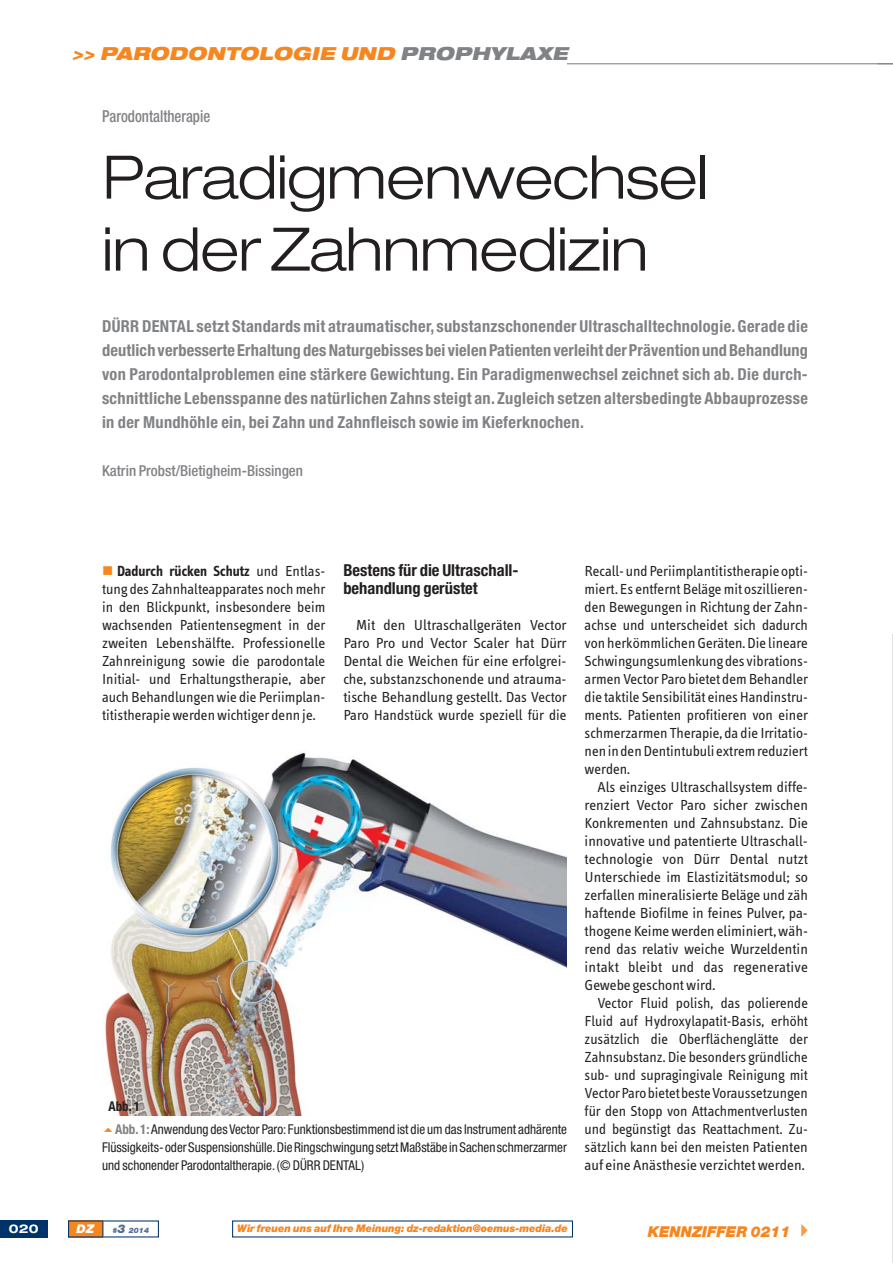
<style>
.page{position:relative;width:893px;height:1263px;background:#fff}
.page>*{position:absolute;margin:0;border:0;box-sizing:border-box;transform-origin:0 0}
.t1{font:300 expanded 60px/72px "Helvetica Neue";letter-spacing:-.01em;color:#231f20}
.t2{font:italic 900 expanded 18px "Helvetica Neue";letter-spacing:.015em;color:#f6861f}
.t3{font:700 condensed 16.5px/24px "Helvetica Neue";letter-spacing:.02em;color:#808285;text-align:justify}
.t4{font:700 condensed 16.5px/18px "Helvetica Neue";color:#231f20}
.t5{font:500 condensed 16.5px "Helvetica Neue";color:#808285;scale:.9 1}
.t6{font:15px/18px "Info Text";color:#231f20;text-align:justify}
.t7{font:500 condensed 15px "Helvetica Neue";color:#808285}
.t8{font:italic 900 15px "Helvetica Neue";color:#f6861f}
.t9{font:condensed 13.5px/18px "Helvetica Neue";color:#231f20;text-align:justify}
.t10{font:700 condensed 13.5px "Helvetica Neue";color:#231f20}
.t11{font:700 expanded 12px "Helvetica Neue";color:#fff}
.t12{font:italic 900 12px "Helvetica Neue";color:#fff}
.t13{font:italic 900 10.5px "Helvetica Neue";letter-spacing:-.01em;color:#f6861f}
.t14{font:italic 900 7.5px "Helvetica Neue";color:#516b98}
.s1{color:#808285}
.s2{color:#f6861f}
.s3{font-weight:700}
.s4{font-weight:700;color:#808285}
.s5{font-size:12px}
.s6{color:#f89b49}
</style>
<div class="page">
<div style="left:68px;top:1220px;width:35px;height:17px;background:#f6861f"></div>
<div style="left:0;top:1220px;width:48px;height:17px;background:#003369"></div>
<svg style="left:102px;top:1221px;width:1px;height:16px"></svg>
<hr style="left:567px;top:63px;width:326px;height:1px;background:#808285">
<svg style="left:892px;top:634px;width:1px;height:629px"></svg>
<img style="left:105px;top:752px;width:462px;height:364px">
<p class="t2" style="left:72px;top:45px;width:501px">&gt;&gt; PARODONTOLOGIE UND <span class="s1">PROPHYLAXE</span></p>
<p class="t5" style="left:102px;top:111px;width:122px">Parodontaltherapie</p>
<h1 class="t1" style="left:102px;top:149px;width:607px">Paradigmenwechsel in der Zahnmedizin</h1>
<p class="t3" style="left:102px;top:316px;width:707px">DÜRR DENTAL setzt Standards mit atraumatischer, substanzschonender Ultraschalltechnologie. Gerade die deutlich verbesserte Erhaltung des Naturgebisses bei vielen Patienten verleiht der Prävention und Behandlung von Parodontalproblemen eine stärkere Gewichtung. Ein Paradigmenwechsel zeichnet sich ab. Die durch&shy;schnittliche Lebensspanne des natürlichen Zahns steigt an. Zugleich setzen altersbedingte Abbauprozesse in der Mundhöhle ein, bei Zahn und Zahnfleisch sowie im Kieferknochen.</p>
<p class="t7" style="left:102px;top:465px;width:203px">Katrin Probst/Bietigheim-Bissingen</p>
<p class="t6" style="left:102px;top:563px;width:225px"><span class="s2">■</span> <span class="s3">Dadurch rücken Schutz</span> und Entlas&shy;tung des Zahnhalteapparates noch mehr in den Blickpunkt, insbesondere beim wachsenden Patientensegment in der zweiten Lebenshälfte. Professionelle Zahnreinigung sowie die parodontale Initial- und Erhaltungstherapie, aber auch Behandlungen wie die Periimplan&shy;titistherapie werden wichtiger denn je.</p>
<p class="t4" style="left:343px;top:563px;width:177px">Bestens für die Ultraschall&shy;behandlung gerüstet</p>
<p class="t6" style="left:343px;top:617px;width:225px;text-indent:13px">Mit den Ultraschallgeräten Vector Paro Pro und Vector Scaler hat Dürr Dental die Weichen für eine erfolgrei&shy;che, substanzschonende und atrauma&shy;tische Behandlung gestellt. Das Vector Paro Handstück wurde speziell für die</p>
<p class="t10" style="left:108px;top:1101px;width:33px">Abb. 1</p>
<p class="t9" style="left:102px;top:1121px;width:466px;text-indent:13px"><span class="s4">Abb. 1:</span>Anwendung des Vector Paro: Funktionsbestimmend ist die um das Instrument adhärente Flüssigkeits- oder Suspensionshülle. Die Ringschwingung setzt Maßstäbe in Sachen schmerzarmer und schonender Parodontaltherapie. (© DÜRR DENTAL)</p>
<p class="t6" style="left:585px;top:563px;width:225px">Recall- und Periimplantitistherapie opti&shy;miert. Es entfernt Beläge mit oszillieren&shy;den Bewegungen in Richtung der Zahn&shy;achse und unterscheidet sich dadurch von herkömmlichen Geräten. Die lineare Schwingungsumlenkung des vibrations&shy;armen Vector Paro bietet dem Behandler die taktile Sensibilität eines Handinstru&shy;ments. Patienten profitieren von einer schmerzarmen Therapie, da die Irritatio&shy;nen in den Dentintubuli extrem reduziert werden.</p>
<p class="t6" style="left:585px;top:779px;width:225px;text-indent:13px">Als einziges Ultraschallsystem diffe&shy;renziert Vector Paro sicher zwischen Konkrementen und Zahnsubstanz. Die innovative und patentierte Ultraschall&shy;technologie von Dürr Dental nutzt Unterschiede im Elastizitätsmodul; so zerfallen mineralisierte Beläge und zäh haftende Biofilme in feines Pulver, pa&shy;thogene Keime werden eliminiert, wäh&shy;rend das relativ weiche Wurzeldentin intakt bleibt und das regenerative Gewebe geschont wird.</p>
<p class="t6" style="left:585px;top:995px;width:225px;text-indent:13px">Vector Fluid polish, das polierende Fluid auf Hydroxylapatit-Basis, erhöht zusätzlich die Oberflächenglätte der Zahnsubstanz. Die besonders gründliche sub- und supragingivale Reinigung mit Vector Paro bietet beste Voraussetzungen für den Stopp von Attachmentverlusten und begünstigt das Reattachment. Zu&shy;sätzlich kann bei den meisten Patienten auf eine Anästhesie verzichtet werden.</p>
<p class="t13" style="left:237px;top:1224px;width:332px">Wir freuen uns auf Ihre Meinung: dz-redaktion@oemus-media.de</p>
<p class="t11" style="left:9px;top:1224px;width:31px">020</p>
<p class="t12" style="left:77px;top:1224px;width:19px">DZ</p>
<p class="t14" style="left:112px;top:1227px;width:38px">#<span class="s5">3</span> 2014</p>
<p class="t8" style="left:648px;top:1227px;width:168px">KENNZIFFER 0211 <span class="s6">✔</span></p>
</div>
